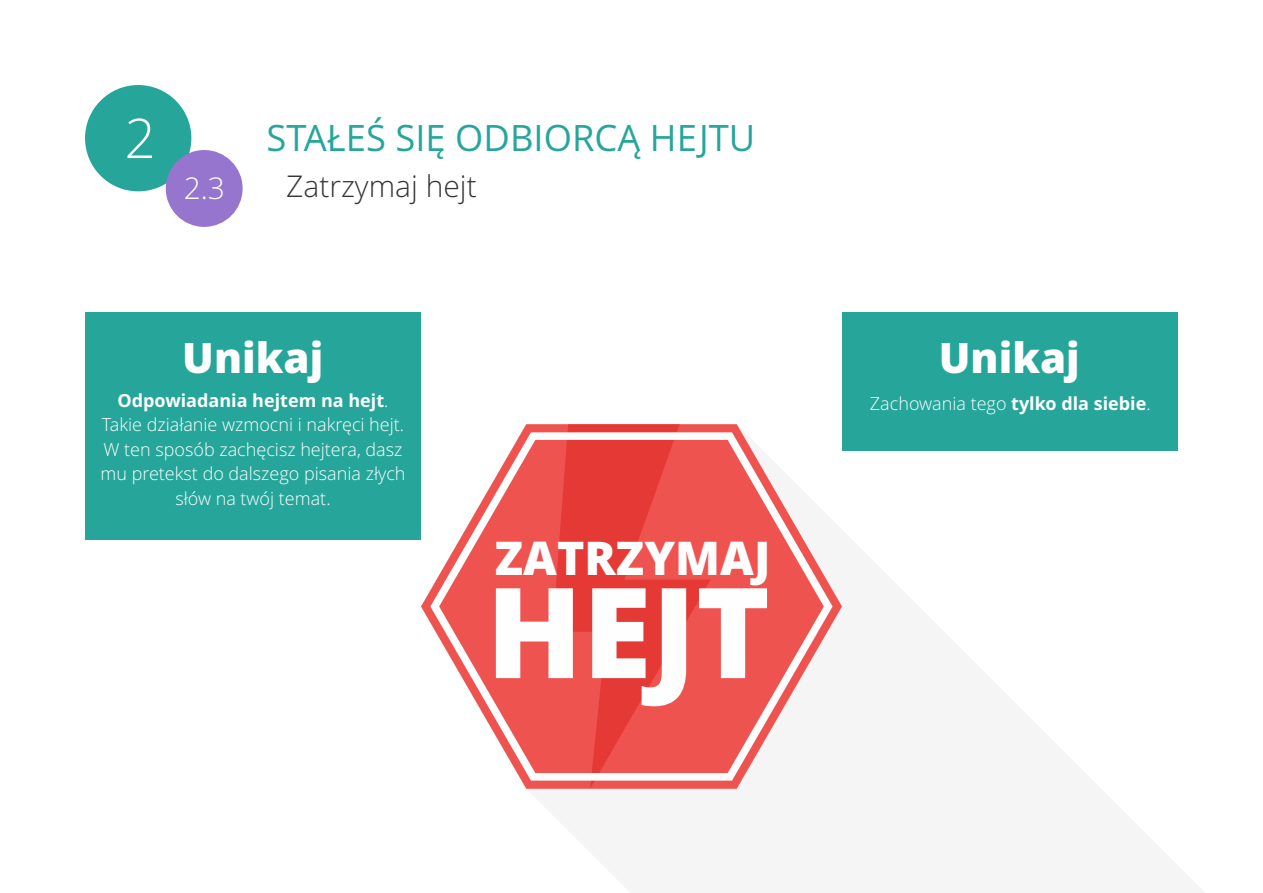
<style>
.page{position:relative;width:1263px;height:893px;background:#fff}
.page>*{position:absolute;margin:0;border:0;box-sizing:border-box;transform-origin:0 0}
.t1{font:800 125.7px "Open Sans";color:#fefefe}
.t2{font:300 54.75px "Open Sans";color:#fefefe}
.t3{font:800 46.5px "Open Sans";color:#fefefe}
.t4{font:800 42px "Open Sans";color:#fefefe}
.t5{font:36.3px "Open Sans";color:#26a69a}
.t6{font:300 30px "Open Sans";color:#373435}
.t7{font:300 30px "Open Sans";color:#fefefe}
.t8{font:300 18px/24.5px "Open Sans";color:#fefefe;text-align:center}
.t9{font:700 18px "Open Sans";color:#fefefe}
.s1{font-weight:300}
.s2{font-weight:700}
</style>
<div class="page">
<div style="left:842px;top:312px;width:336px;height:138px;background:#26a69a"></div>
<svg style="left:424px;top:426px;width:414px;height:361px"></svg>
<div style="left:85px;top:312px;width:336px;height:227px;background:#26a69a"></div>
<div style="left:85px;top:85px;width:106px;height:106px;background:#26a69a;border-radius:50%"></div>
<div style="left:166px;top:150px;width:77px;height:77px;background:#9575cd;border-radius:50%"></div>
<h2 class="t2" style="left:124px;top:116px;width:33px">2</h2>
<h3 class="t5" style="left:266px;top:123px;width:490px">STAŁEŚ SIĘ ODBIORCĄ HEJTU</h3>
<h3 class="t7" style="left:184px;top:176px;width:43px">2.3</h3>
<h3 class="t6" style="left:286px;top:174px;width:192px">Zatrzymaj hejt</h3>
<h3 class="t4" style="left:182px;top:341px;width:143px">Unikaj</h3>
<h3 class="t4" style="left:939px;top:341px;width:143px">Unikaj</h3>
<p class="t9" style="left:118px;top:393px;width:272px">Odpowiadania hejtem na hejt<span class="s1">.</span></p>
<p class="t8" style="left:870px;top:393px;width:282px">Zachowania tego <span class="s2">tylko dla siebie</span>.</p>
<p class="t8" style="left:100px;top:414px;width:307px">Takie działanie wzmocni i nakręci hejt.<br>W ten sposób zachęcisz hejtera, dasz mu pretekst do dalszego pisania złych słów na twój temat.</p>
<h3 class="t3" style="left:495px;top:539px;width:277px">ZATRZYMAJ</h3>
<h1 class="t1" style="left:486px;top:582px;width:285px">HEJT</h1>
</div>
